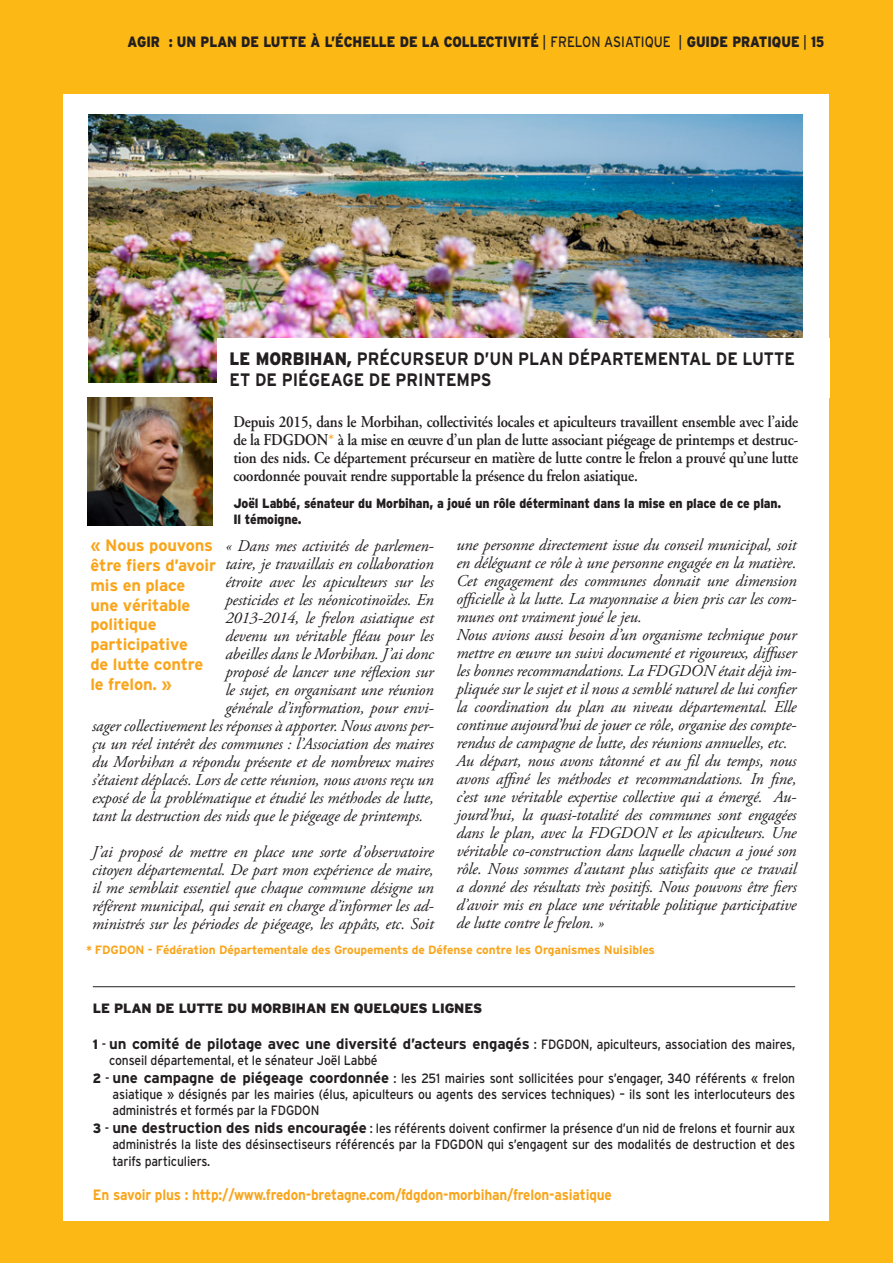
<style>
.page{position:relative;width:893px;height:1263px;background:#fcb814}
.page>*{position:absolute;margin:0;border:0;box-sizing:border-box;transform-origin:0 0}
.texte{font:700 18px "Interstate";color:#231f20;scale:.9 1}
.texte-2{font:italic 16.5px/18px "Adobe Garamond Pro";letter-spacing:-.01em;color:#231f20;text-align:justify}
.texte-3{font:600 16.5px/18px "Adobe Garamond";letter-spacing:-.01em;color:#231f20;text-align:justify;scale:.9 1}
.texte-4{font:700 16.5px/19.8px "Interstate";letter-spacing:-.01em;color:#f9a51b}
.texte-5{font:700 15px "Interstate";letter-spacing:-.01em;color:#231f20}
.t1{font:900 15px "Interstate";color:#231f20;scale:.86 1}
.texte-6{font:700 15px "Interstate";letter-spacing:-.01em;color:#f9a51b;scale:.9 1}
.texte-7{font:13.5px/16.2px "Interstate";letter-spacing:-.01em;color:#231f20;text-align:justify;scale:.9 1}
.texte-8{font:900 13.5px "Interstate";letter-spacing:-.01em;color:#231f20;scale:.9 1}
.texte-9{font:900 13.5px "Interstate";letter-spacing:-.01em;color:#231f20}
.texte-10{font:700 12px "Interstate";letter-spacing:-.01em;color:#f9a51b;scale:.9 1}
.s1{font-weight:400}
.s2{font-family:"Interstate Condensed"}
.s3{font-weight:900}
.s4{font-weight:900;font-style:italic}
.s5{color:#f9a51b}
.s6{font-weight:900;font-size:13.5px}
.s7{font-weight:400;font-size:13.5px}
.s8{font-weight:700;font-size:15px}
</style>
<div class="page">
<div style="left:64px;top:94px;width:765px;height:1126px;background:#fff"></div>
<img style="left:88px;top:398px;width:125px;height:127px">
<hr style="left:93px;top:986px;width:702px;height:1px;background:#231f20">
<img style="left:88px;top:115px;width:715px;height:267px">
<div style="left:217px;top:338px;width:612px;height:60px;background:#fff"></div>
<p class="t1" style="left:128px;top:33px;width:811px">AGIR : UN PLAN DE LUTTE À L’ÉCHELLE DE LA COLLECTIVITÉ <span class="s1">| FRELON ASIATIQUE |</span> GUIDE PRATIQUE <span class="s1">|</span> <span class="s2">15</span></p>
<p class="texte" style="left:230px;top:349px;width:630px"><span class="s3">LE MORBIHAN</span><span class="s4">,</span> PRÉCURSEUR D’UN PLAN DÉPARTEMENTAL DE LUTTE</p>
<p class="texte" style="left:230px;top:370px;width:293px">ET DE PIÉGEAGE DE PRINTEMPS</p>
<p class="texte-3" style="left:233px;top:413px;width:629px">Depuis 2015, dans le Morbihan, collectivités locales et apiculteurs travaillent ensemble avec l’aide de la FDGDON<span class="s5">*</span> à la mise en œuvre d’un plan de lutte associant piégeage de printemps et destruc&shy;tion des nids. Ce département précurseur en matière de lutte contre le frelon a prouvé qu’une lutte coordonnée pouvait rendre supportable la présence du frelon asiatique.</p>
<p class="texte-8" style="left:233px;top:495px;width:610px">Joël Labbé, sénateur du Morbihan, a joué un rôle déterminant dans la mise en place de ce plan.</p>
<p class="texte-8" style="left:233px;top:512px;width:77px">Il témoigne.</p>
<p class="texte-2" style="left:456px;top:536px;width:342px">une personne directement issue du conseil municipal, soit en déléguant ce rôle à une personne engagée en la matière.<br>Cet engagement des communes donnait une dimension officielle à la lutte. La mayonnaise a bien pris car les com&shy;munes ont vraiment joué le jeu.</p>
<p class="texte-2" style="left:456px;top:626px;width:342px">Nous avions aussi besoin d’un organisme technique pour mettre en œuvre un suivi documenté et rigoureux, diffuser les bonnes recommandations. La FDGDON était déjà im&shy;pliquée sur le sujet et il nous a semblé naturel de lui confier la coordination du plan au niveau départemental. Elle continue aujourd’hui de jouer ce rôle, organise des compte&shy;rendus de campagne de lutte, des réunions annuelles, etc.</p>
<p class="texte-2" style="left:456px;top:752px;width:342px">Au départ, nous avons tâtonné et au fil du temps, nous avons affiné les méthodes et recommandations. In fine, c’est une véritable expertise collective qui a émergé. Au&shy;jourd’hui, la quasi-totalité des communes sont engagées dans le plan, avec la FDGDON et les apiculteurs. Une véritable co-construction dans laquelle chacun a joué son rôle. Nous sommes d’autant plus satisfaits que ce travail a donné des résultats très positifs. Nous pouvons être fiers d’avoir mis en place une véritable politique participative de lutte contre le frelon. »</p>
<p class="texte-10" style="left:86px;top:943px;width:633px">* FDGDON - Fédération Départementale des Groupements de Défense contre les Organismes Nuisibles</p>
<p class="texte-2" style="left:225px;top:537px;width:210px">« Dans mes activités de parlemen-</p>
<p class="texte-2" style="left:225px;top:555px;width:210px">taire, je travaillais en collaboration</p>
<p class="texte-2" style="left:225px;top:573px;width:210px">étroite avec les apiculteurs sur les</p>
<p class="texte-2" style="left:225px;top:591px;width:210px">pesticides et les néonicotinoïdes. En</p>
<p class="texte-2" style="left:225px;top:609px;width:210px">2013-2014, le frelon asiatique est</p>
<p class="texte-2" style="left:225px;top:627px;width:210px">devenu un véritable fléau pour les</p>
<p class="texte-2" style="left:225px;top:645px;width:210px">abeilles dans le Morbihan. J’ai donc</p>
<p class="texte-2" style="left:225px;top:663px;width:210px">proposé de lancer une réflexion sur</p>
<p class="texte-2" style="left:225px;top:681px;width:210px">le sujet, en organisant une réunion</p>
<p class="texte-2" style="left:225px;top:699px;width:210px">générale d’information, pour envi-</p>
<p class="texte-2" style="left:92px;top:717px;width:343px">sager collectivement les réponses à apporter. Nous avons per-</p>
<p class="texte-2" style="left:92px;top:735px;width:343px">çu un réel intérêt des communes : l’Association des maires</p>
<p class="texte-2" style="left:92px;top:753px;width:343px">du Morbihan a répondu présente et de nombreux maires</p>
<p class="texte-2" style="left:92px;top:771px;width:343px">s’étaient déplacés. Lors de cette réunion, nous avons reçu un</p>
<p class="texte-2" style="left:92px;top:789px;width:343px">exposé de la problématique et étudié les méthodes de lutte,</p>
<p class="texte-2" style="left:92px;top:807px;width:333px">tant la destruction des nids que le piégeage de printemps.</p>
<p class="texte-2" style="left:92px;top:843px;width:343px">J’ai proposé de mettre en place une sorte d’observatoire citoyen départemental. De part mon expérience de maire, il me semblait essentiel que chaque commune désigne un référent municipal, qui serait en charge d’informer les ad&shy;ministrés sur les périodes de piégeage, les appâts, etc. Soit</p>
<p class="texte-4" style="left:90px;top:535px;width:127px">« Nous pouvons être fiers d’avoir mis en place</p>
<p class="texte-4" style="left:90px;top:595px;width:101px">une véritable</p>
<p class="texte-4" style="left:90px;top:615px;width:68px">politique</p>
<p class="texte-4" style="left:90px;top:634px;width:99px">participative</p>
<p class="texte-4" style="left:90px;top:654px;width:114px">de lutte contre</p>
<p class="texte-4" style="left:90px;top:674px;width:83px">le frelon. »</p>
<p class="texte-9" style="left:93px;top:1000px;width:391px">LE PLAN DE LUTTE DU MORBIHAN EN QUELQUES LIGNES</p>
<p class="texte-5" style="left:93px;top:1035px;width:704px"><span class="s6">1</span> <span class="s7">-</span> un comité de pilotage avec une diversité d’acteurs engagés <span class="s7">: FDGDON, apiculteurs, association des maires,</span></p>
<p class="texte-7" style="left:109px;top:1052px;width:300px">conseil départemental, et le sénateur Joël Labbé</p>
<p class="texte-7" style="left:113px;top:1070px;width:760px;text-indent:-20px"><span class="s3">2</span> - <span class="s8">une campagne de piégeage coordonnée</span> : les 251 mairies sont sollicitées pour s’engager, 340 référents « frelon asiatique » désignés par les mairies (élus, apiculteurs ou agents des services techniques) – ils sont les interlocuteurs des administrés et formés par la FDGDON</p>
<p class="texte-7" style="left:112px;top:1120px;width:760px;text-indent:-20px"><span class="s3">3</span> - <span class="s8">une destruction des nids encouragée</span> : les référents doivent confirmer la présence d’un nid de frelons et fournir aux administrés la liste des désinsectiseurs référencés par la FDGDON qui s’engagent sur des modalités de destruction et des tarifs particuliers.</p>
<p class="texte-6" style="left:93px;top:1186px;width:578px">En savoir plus : http://www.fredon-bretagne.com/fdgdon-morbihan/frelon-asiatique</p>
</div>
